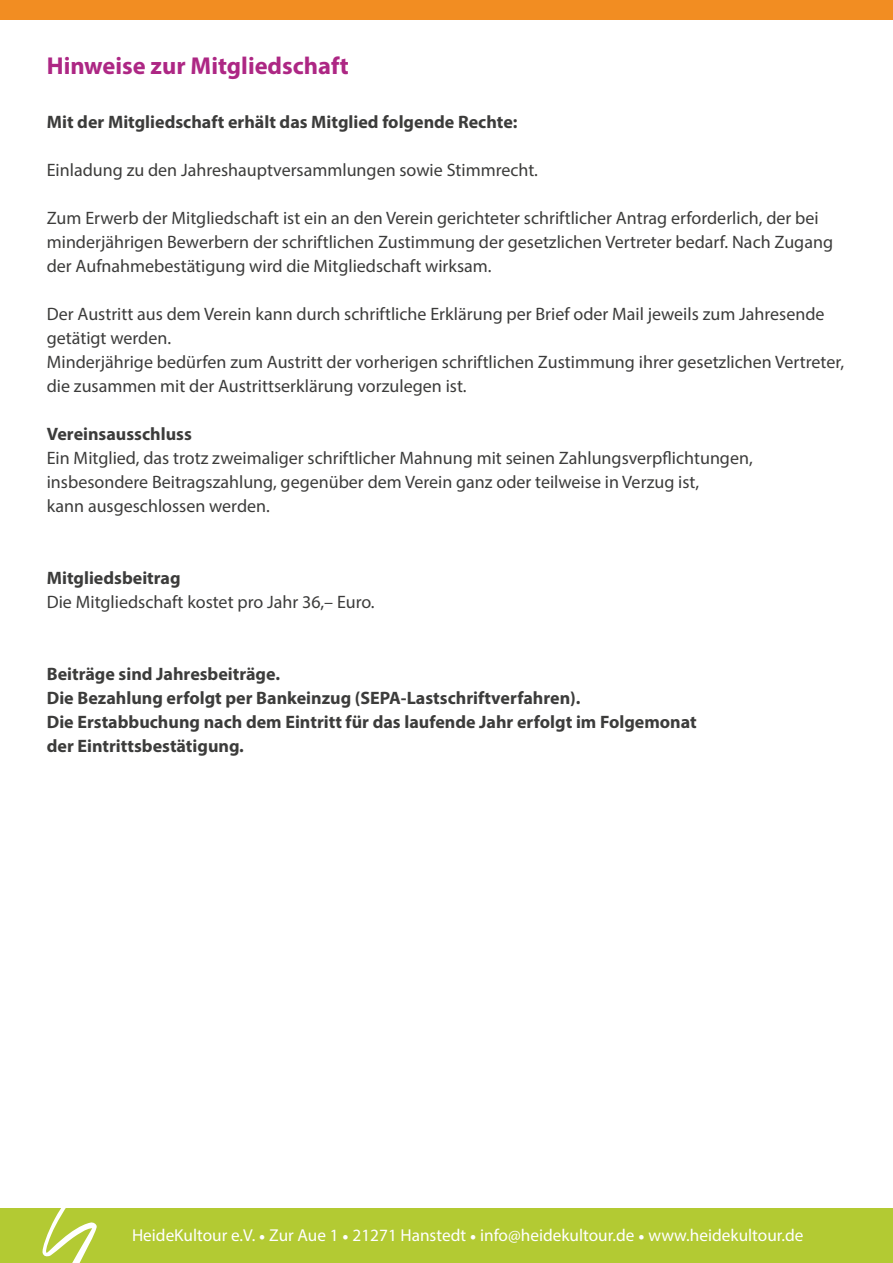
<style>
.page{position:relative;width:893px;height:1263px;background:#fff}
.page>*{position:absolute;margin:0;border:0;box-sizing:border-box;transform-origin:0 0}
.t1{font:700 24.45px "Myriad Pro";color:#ad2784}
.t2{font:18px/24px "Myriad Pro";color:#3c3c3b}
.t3{font:700 18px/24px "Myriad Pro";color:#3c3c3b}
.t4{font:17.25px "Myriad Pro";color:#fff}
.s1{font-family:"Minion Pro"}
</style>
<div class="page">
<div style="left:0;top:0;width:893px;height:19px;background:#f28d22"></div>
<div style="left:0;top:1209px;width:893px;height:54px;background:#b3ca33"></div>
<svg style="left:42px;top:1208px;width:55px;height:55px"></svg>
<h1 class="t1" style="left:47px;top:49px;width:304px">Hinweise zur Mitgliedschaft</h1>
<p class="t3" style="left:47px;top:109px;width:472px">Mit der Mitgliedschaft erhält das Mitglied folgende Rechte:</p>
<p class="t2" style="left:47px;top:157px;width:493px">Einladung zu den Jahreshauptversammlungen sowie Stimmrecht.</p>
<p class="t2" style="left:47px;top:205px;width:788px">Zum Erwerb der Mitgliedschaft ist ein an den Verein gerichteter schriftlicher Antrag erforderlich, der bei minderjährigen Bewerbern der schriftlichen Zustimmung der gesetzlichen Vertreter bedarf. Nach Zugang der Aufnahmebestätigung wird die Mitgliedschaft wirksam.</p>
<p class="t2" style="left:47px;top:301px;width:799px">Der Austritt aus dem Verein kann durch schriftliche Erklärung per Brief oder Mail jeweils zum Jahresende getätigt werden.<br>Minderjährige bedürfen zum Austritt der vorherigen schriftlichen Zustimmung ihrer gesetzlichen Vertreter, die zusammen mit der Austrittserklärung vorzulegen ist.</p>
<p class="t3" style="left:47px;top:421px;width:147px">Vereinsausschluss</p>
<p class="t2" style="left:47px;top:445px;width:707px">Ein Mitglied, das trotz zweimaliger schriftlicher Mahnung mit seinen Zahlungsverpflichtungen, insbesondere Beitragszahlung, gegenüber dem Verein ganz oder teilweise in Verzug ist,<br>kann ausgeschlossen werden.</p>
<p class="t3" style="left:47px;top:565px;width:135px">Mitgliedsbeitrag</p>
<p class="t2" style="left:47px;top:589px;width:329px">Die Mitgliedschaft kostet pro Jahr 36,– Euro.</p>
<p class="t3" style="left:47px;top:661px;width:652px">Beiträge sind Jahresbeiträge.<br>Die Bezahlung erfolgt per Bankeinzug (SEPA-Lastschriftverfahren).<br>Die Erstabbuchung nach dem Eintritt für das laufende Jahr erfolgt im Folgemonat der Eintrittsbestätigung.</p>
<p class="t4" style="left:132px;top:1225px;width:673px">HeideKultour e.V. <span class="s1">•</span> Zur Aue 1 <span class="s1">•</span> 21271 Hanstedt <span class="s1">•</span> info@heidekultour.de <span class="s1">•</span> www.heidekultour.de</p>
</div>
